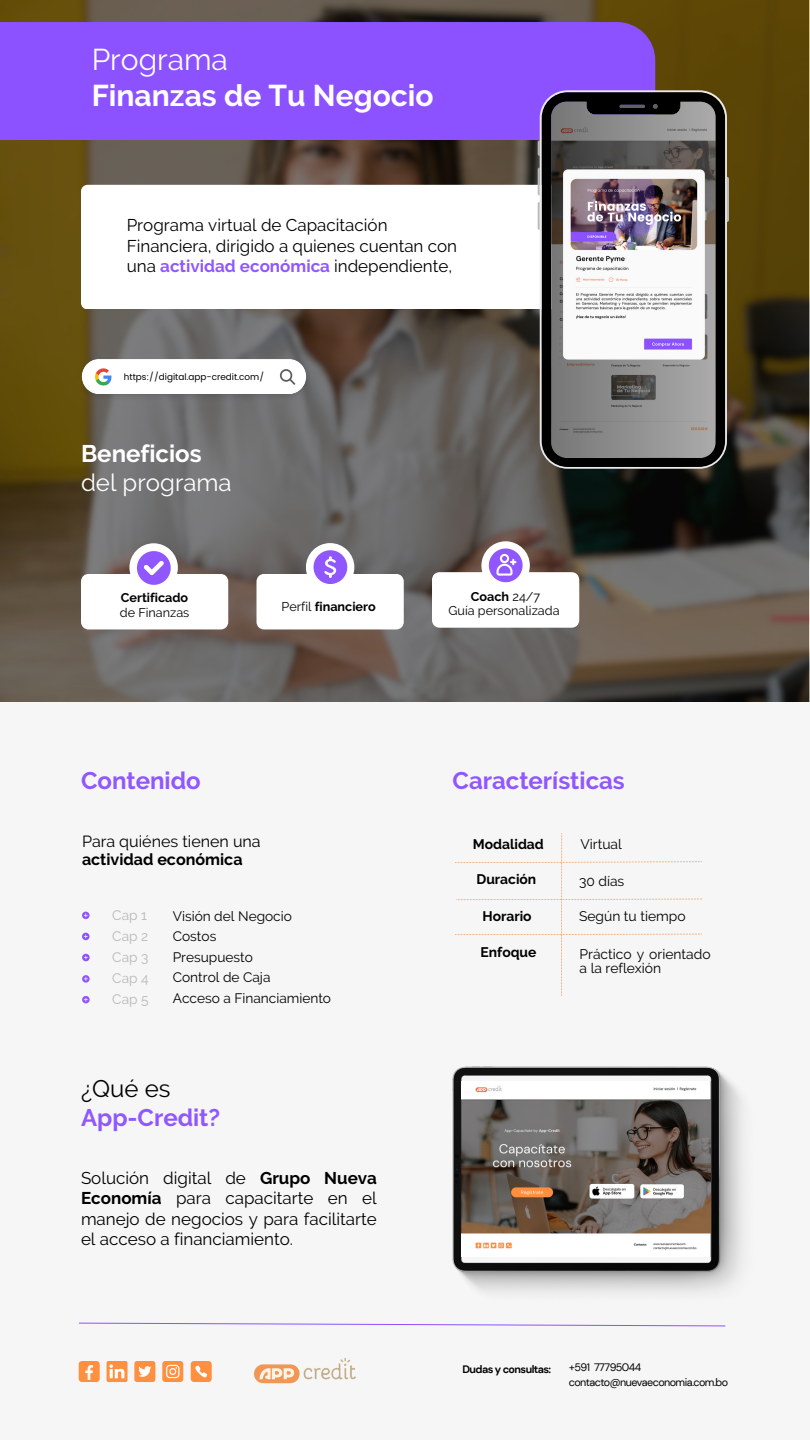
<style>
.page{position:relative;width:810px;height:1440px;background:#f6f6f6}
.page>*{position:absolute;margin:0;border:0;box-sizing:border-box;transform-origin:0 0}
.t1{font:700 30px "Raleway";color:#fff}
.t2{font:30px "Raleway";color:#fff}
.t3{font:700 24px "Raleway";color:#9057ff}
.t4{font:24px "Raleway";color:#fff}
.t5{font:700 24px "Raleway";color:#fff}
.t6{font:24px "Raleway";color:#000}
.t7{font:17px/20.2px "Raleway";color:#000}
.t8{font:16.1px "Raleway";color:#000}
.t9{font:700 16.1px "Raleway";color:#000}
.t10{font:13.8px/13.5px "Raleway";color:#000}
.t11{font:700 13.8px "Raleway";color:#000}
.t12{font:13.7px/20.5px "Raleway";color:#000}
.t13{font:13.7px/21px "Raleway";color:#b8b8b8;text-align:justify}
.t14{font:12.6px/14.6px "Raleway";color:#000;text-align:center}
.t15{font:700 12.6px "Raleway";color:#000}
.t16{font:10.8px/14.9px "DM Sans";letter-spacing:-.055em;color:#000}
.t17{font:700 10.8px "DM Sans";letter-spacing:-.055em;color:#000}
.t18{font:8.9px "Poppins";color:#000}
.s1{font-weight:700;color:#9057ff}
.s2{font-weight:400}
.s3{font-weight:700}
</style>
<div class="page">
<img style="left:0;top:0;width:810px;height:701px">
<img style="left:81px;top:356px;width:232px;height:48px">
<div style="left:81px;top:185px;width:598px;height:124px;background:#fff;border-radius:7px"></div>
<div style="left:0;top:22px;width:655px;height:118px;background:#8c52ff"></div>
<svg style="left:538px;top:140px;width:2px;height:16px"></svg>
<svg style="left:538px;top:168px;width:2px;height:28px"></svg>
<svg style="left:538px;top:202px;width:2px;height:28px"></svg>
<svg style="left:727px;top:177px;width:2px;height:45px"></svg>
<svg style="left:540px;top:90px;width:187px;height:379px"></svg>
<div style="left:481px;top:541px;width:49px;height:49px;background:#fff;border-radius:50%"></div>
<div style="left:129px;top:543px;width:49px;height:49px;background:#fff;border-radius:50%"></div>
<svg style="left:81px;top:551px;width:147px;height:78px"></svg>
<svg style="left:432px;top:548px;width:147px;height:80px"></svg>
<svg style="left:82px;top:912px;width:8px;height:7px"></svg>
<svg style="left:82px;top:933px;width:8px;height:7px"></svg>
<svg style="left:82px;top:954px;width:8px;height:7px"></svg>
<div style="left:79px;top:1361px;width:21px;height:21px;background:#ff9040;border-radius:3px"></div>
<svg style="left:85px;top:1365px;width:8px;height:15px"></svg>
<svg style="left:107px;top:1361px;width:21px;height:21px"></svg>
<div style="left:134px;top:1361px;width:21px;height:21px;background:#ff9040;border-radius:3px"></div>
<svg style="left:138px;top:1366px;width:13px;height:11px"></svg>
<svg style="left:162px;top:1361px;width:21px;height:21px"></svg>
<svg style="left:191px;top:1361px;width:21px;height:21px"></svg>
<svg style="left:79px;top:1322px;width:647px;height:5px"></svg>
<img style="left:453px;top:1066px;width:290px;height:227px">
<img style="left:462px;top:1081px;width:249px;height:176px">
<div style="left:306px;top:543px;width:48px;height:49px;background:#fff;border-radius:50%"></div>
<svg style="left:257px;top:550px;width:147px;height:79px"></svg>
<svg style="left:82px;top:975px;width:8px;height:8px"></svg>
<svg style="left:82px;top:996px;width:8px;height:7px"></svg>
<img style="left:253px;top:1358px;width:103px;height:26px">
<svg style="left:455px;top:833px;width:247px;height:163px"></svg>
<h1 class="t2" style="left:92px;top:42px;width:138px">Programa</h1>
<h1 class="t1" style="left:92px;top:77px;width:343px">Finanzas de Tu Negocio</h1>
<p class="t7" style="left:127px;top:215px;width:332px">Programa virtual de Capacitación<br>Financiera, dirigido a quienes cuentan con una <span class="s1">actividad económica</span> independiente,</p>
<p class="t18" style="left:124px;top:372px;width:142px">https://digital.app-credit.com/</p>
<h2 class="t5" style="left:81px;top:440px;width:122px">Beneficios</h2>
<h2 class="t4" style="left:81px;top:468px;width:152px">del programa</h2>
<p class="t15" style="left:121px;top:591px;width:69px">Certificado</p>
<p class="t14" style="left:120px;top:606px;width:71px">de Finanzas</p>
<p class="t15" style="left:282px;top:599px;width:96px"><span class="s2">Perfil</span> financiero</p>
<p class="t14" style="left:448px;top:589px;width:113px"><span class="s3">Coach</span> 24/7<br>Guía personalizada</p>
<h2 class="t3" style="left:81px;top:767px;width:121px">Contenido</h2>
<h2 class="t3" style="left:453px;top:767px;width:174px">Características</h2>
<p class="t8" style="left:82px;top:832px;width:180px">Para quiénes tienen una</p>
<p class="t9" style="left:82px;top:850px;width:162px">actividad económica</p>
<p class="t13" style="left:112px;top:905px;width:38px">Cap 1<br>Cap 2<br>Cap 3<br>Cap 4<br>Cap 5</p>
<p class="t12" style="left:173px;top:906px;width:160px">Visión del Negocio<br>Costos<br>Presupuesto<br>Control de Caja<br>Acceso a Financiamiento</p>
<h2 class="t6" style="left:81px;top:1075px;width:91px">¿Qué es</h2>
<h2 class="t3" style="left:81px;top:1103px;width:141px">App-Credit?</h2>
<p class="t7" style="left:81px;top:1168px;width:298px;text-align:justify">Solución digital de <span class="s3">Grupo Nueva Economía</span> para capacitarte en el manejo de negocios y para facilitarte el acceso a financiamiento.</p>
<p class="t11" style="left:473px;top:836px;width:72px">Modalidad</p>
<p class="t10" style="left:580px;top:837px;width:43px">Virtual</p>
<p class="t11" style="left:476px;top:871px;width:61px">Duración</p>
<p class="t10" style="left:579px;top:875px;width:47px">30 días</p>
<p class="t11" style="left:482px;top:908px;width:51px">Horario</p>
<p class="t11" style="left:481px;top:944px;width:57px">Enfoque</p>
<p class="t10" style="left:580px;top:948px;width:132px">Práctico y orientado a la reflexión</p>
<p class="t10" style="left:579px;top:909px;width:108px">Según tu tiempo</p>
<p class="t17" style="left:463px;top:1362px;width:90px">Dudas y consultas:</p>
<p class="t16" style="left:569px;top:1360px;width:161px">+591 77795044 contacto@nuevaeconomia.com.bo</p>
</div>
